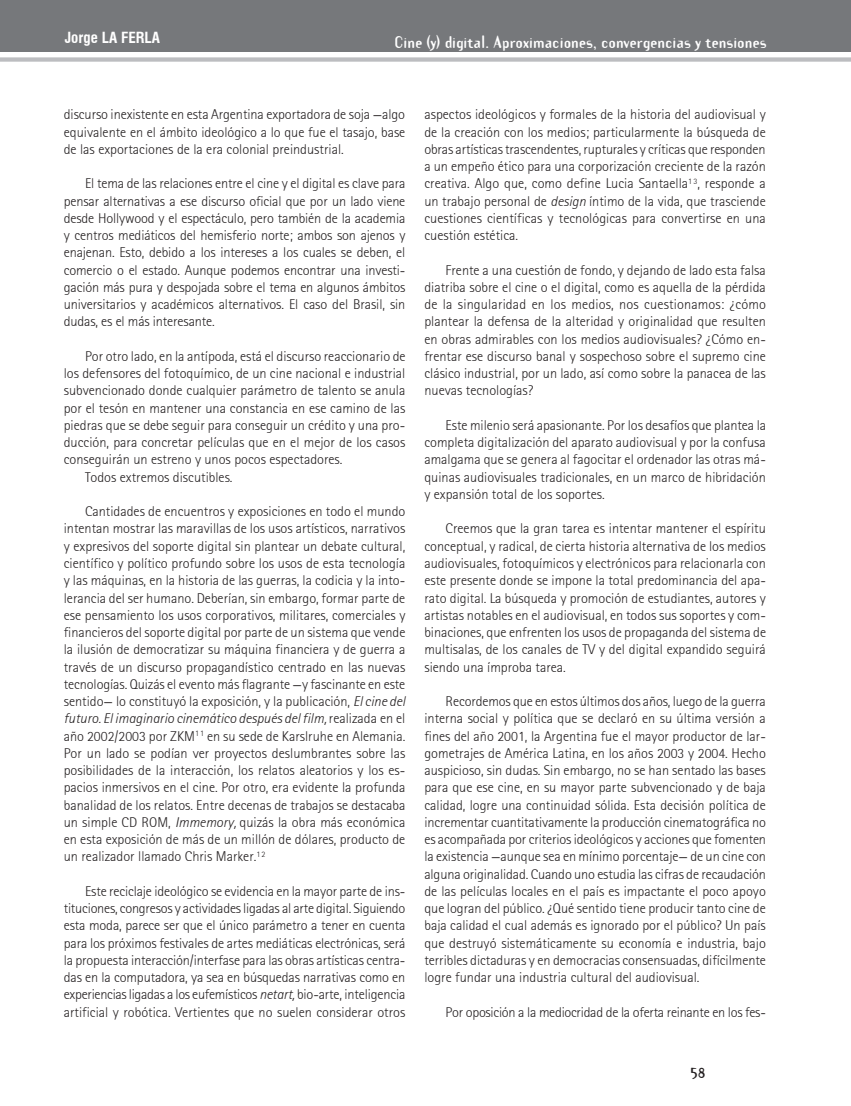
<style>
.page{position:relative;width:851px;height:1106px;background:#fff}
.page>*{position:absolute;margin:0;border:0;box-sizing:border-box;transform-origin:0 0}
.titulo_1{font:700 15px "Template Gothic";color:#fff}
._0_autor{font:700 condensed 15px "Swiss 721 BT";color:#fff}
._0_texto{font:300 14.25px/17.2px "AT Rotis Sans Serif";color:#231f20;text-align:justify}
._0_texto-2{font:300 14.25px "AT Rotis Sans Serif";letter-spacing:-.02em;color:#231f20}
.t1{font:700 14.25px "Template Gothic";color:#231f20}
.s1{font-family:"AT Rot San Ser Lig Ita";font-weight:400}
</style>
<div class="page">
<svg style="left:0;top:57px;width:850px;height:5px;background:#c5c6c8"></svg>
<div style="left:0;top:0;width:850px;height:51px;background:#76787b"></div>
<p class="_0_autor" style="left:65px;top:29px;width:97px">Jorge LA FERLA</p>
<p class="titulo_1" style="left:394px;top:32px;width:373px">Cine (y) digital. Aproximaciones, convergencias y tensiones</p>
<p class="_0_texto" style="left:64px;top:106px;width:343px">discurso inexistente en esta Argentina exportadora de soja —algo equivalente en el ámbito ideológico a lo que fue el tasajo, base de las exportaciones de la era colonial preindustrial.</p>
<p class="_0_texto" style="left:64px;top:175px;width:343px;text-indent:21px">El tema de las relaciones entre el cine y el digital es clave para pensar alternativas a ese discurso oficial que por un lado viene desde Hollywood y el espectáculo, pero también de la academia y centros mediáticos del hemisferio norte; ambos son ajenos y enajenan. Esto, debido a los intereses a los cuales se deben, el comercio o el estado. Aunque podemos encontrar una investi&shy;gación más pura y despojada sobre el tema en algunos ámbitos universitarios y académicos alternativos. El caso del Brasil, sin dudas, es el más interesante.</p>
<p class="_0_texto" style="left:64px;top:347px;width:343px;text-indent:21px">Por otro lado, en la antípoda, está el discurso reaccionario de los defensores del fotoquímico, de un cine nacional e industrial subvencionado donde cualquier parámetro de talento se anula por el tesón en mantener una constancia en ese camino de las piedras que se debe seguir para conseguir un crédito y una pro&shy;ducción, para concretar películas que en el mejor de los casos conseguirán un estreno y unos pocos espectadores.</p>
<p class="_0_texto" style="left:85px;top:468px;width:149px">Todos extremos discutibles.</p>
<p class="_0_texto" style="left:64px;top:503px;width:343px;text-indent:21px">Cantidades de encuentros y exposiciones en todo el mundo intentan mostrar las maravillas de los usos artísticos, narrativos y expresivos del soporte digital sin plantear un debate cultural, científico y político profundo sobre los usos de esta tecnología y las máquinas, en la historia de las guerras, la codicia y la into&shy;lerancia del ser humano. Deberían, sin embargo, formar parte de ese pensamiento los usos corporativos, militares, comerciales y financieros del soporte digital por parte de un sistema que vende la ilusión de democratizar su máquina financiera y de guerra a través de un discurso propagandístico centrado en las nuevas tecnologías. Quizás el evento más flagrante —y fascinante en este sentido— lo constituyó la exposición, y la publicación, <span class="s1">El cine del futuro. El imaginario cinemático después del film,</span> realizada en el año 2002/2003 por ZKM<sup>1</sup> <sup>1</sup> en su sede de Karslruhe en Alemania.<br>Por un lado se podían ver proyectos deslumbrantes sobre las posibilidades de la interacción, los relatos aleatorios y los es&shy;pacios inmersivos en el cine. Por otro, era evidente la profunda banalidad de los relatos. Entre decenas de trabajos se destacaba un simple CD ROM, <span class="s1">Immemory,</span> quizás la obra más económica en esta exposición de más de un millón de dólares, producto de un realizador llamado Chris Marker.<sup>1</sup> <sup>2</sup></p>
<p class="_0_texto" style="left:64px;top:882px;width:343px;text-indent:21px">Este reciclaje ideológico se evidencia en la mayor parte de ins&shy;tituciones, congresos y actividades ligadas al arte digital. Siguiendo esta moda, parece ser que el único parámetro a tener en cuenta para los próximos festivales de artes mediáticas electrónicas, será la propuesta interacción/interfase para las obras artísticas centra&shy;das en la computadora, ya sea en búsquedas narrativas como en experiencias ligadas a los eufemísticos <span class="s1">netart,</span> bio-arte, inteligencia artificial y robótica. Vertientes que no suelen considerar otros</p>
<p class="_0_texto" style="left:424px;top:106px;width:343px">aspectos ideológicos y formales de la historia del audiovisual y de la creación con los medios; particularmente la búsqueda de obras artísticas trascendentes, rupturales y críticas que responden a un empeño ético para una corporización creciente de la razón creativa. Algo que, como define Lucia Santaella<sup>1</sup> <sup>3</sup>, responde a un trabajo personal de <span class="s1">design</span> íntimo de la vida, que trasciende cuestiones científicas y tecnológicas para convertirse en una cuestión estética.</p>
<p class="_0_texto" style="left:424px;top:261px;width:343px;text-indent:21px">Frente a una cuestión de fondo, y dejando de lado esta falsa diatriba sobre el cine o el digital, como es aquella de la pérdida de la singularidad en los medios, nos cuestionamos: ¿cómo plantear la defensa de la alteridad y originalidad que resulten en obras admirables con los medios audiovisuales? ¿Cómo en&shy;frentar ese discurso banal y sospechoso sobre el supremo cine clásico industrial, por un lado, así como sobre la panacea de las nuevas tecnologías?</p>
<p class="_0_texto" style="left:424px;top:416px;width:343px;text-indent:21px">Este milenio será apasionante. Por los desafíos que plantea la completa digitalización del aparato audiovisual y por la confusa amalgama que se genera al fagocitar el ordenador las otras má&shy;quinas audiovisuales tradicionales, en un marco de hibridación y expansión total de los soportes.</p>
<p class="_0_texto" style="left:424px;top:520px;width:343px;text-indent:21px">Creemos que la gran tarea es intentar mantener el espíritu conceptual, y radical, de cierta historia alternativa de los medios audiovisuales, fotoquímicos y electrónicos para relacionarla con este presente donde se impone la total predominancia del apa&shy;rato digital. La búsqueda y promoción de estudiantes, autores y artistas notables en el audiovisual, en todos sus soportes y com&shy;binaciones, que enfrenten los usos de propaganda del sistema de multisalas, de los canales de TV y del digital expandido seguirá siendo una ímproba tarea.</p>
<p class="_0_texto" style="left:424px;top:692px;width:343px;text-indent:21px">Recordemos que en estos últimos dos años, luego de la guerra interna social y política que se declaró en su última versión a fines del año 2001, la Argentina fue el mayor productor de lar&shy;gometrajes de América Latina, en los años 2003 y 2004. Hecho auspicioso, sin dudas. Sin embargo, no se han sentado las bases para que ese cine, en su mayor parte subvencionado y de baja calidad, logre una continuidad sólida. Esta decisión política de incrementar cuantitativamente la producción cinematográfica no es acompañada por criterios ideológicos y acciones que fomenten la existencia —aunque sea en mínimo porcentaje— de un cine con alguna originalidad. Cuando uno estudia las cifras de recaudación de las películas locales en el país es impactante el poco apoyo que logran del público. ¿Qué sentido tiene producir tanto cine de baja calidad el cual además es ignorado por el público? Un país que destruyó sistemáticamente su economía e industria, bajo terribles dictaduras y en democracias consensuadas, difícilmente logre fundar una industria cultural del audiovisual.</p>
<p class="_0_texto-2" style="left:445px;top:1003px;width:322px">Por oposición a la mediocridad de la oferta reinante en los fes-</p>
<p class="t1" style="left:690px;top:1062px;width:17px">58</p>
</div>
